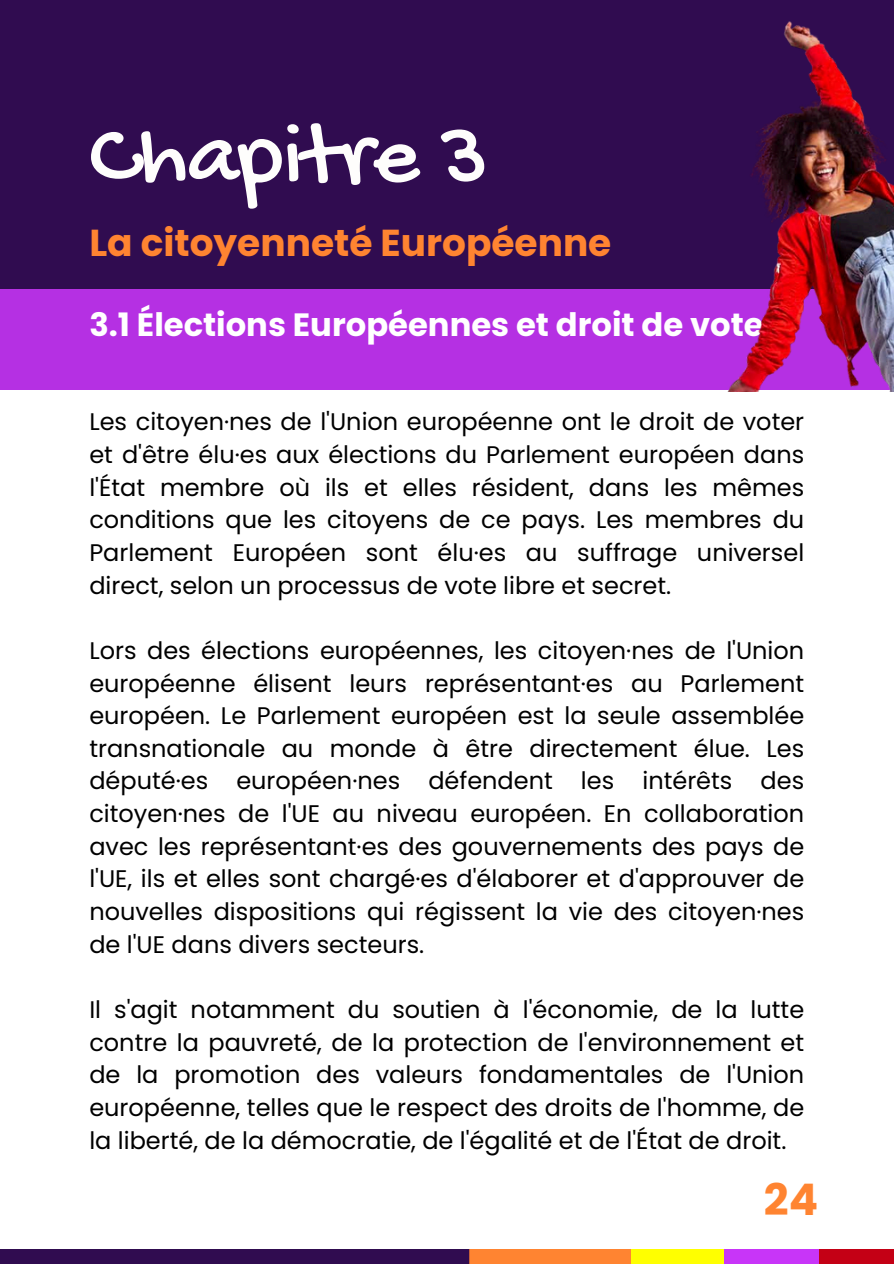
<style>
.page{position:relative;width:894px;height:1264px;background:#fff}
.page>*{position:absolute;margin:0;border:0;box-sizing:border-box;transform-origin:0 0}
.t1{font:91.05px "Gochi Hand";color:#fefdfc}
.t2{font:700 43.5px "Poppins";color:#ff8431}
.t3{font:700 37.5px "Poppins";color:#ff8431}
.t4{font:700 32.25px "Poppins";color:#fff}
.t5{font:24px/32.7px "Poppins";color:#000;text-align:justify}
</style>
<div class="page">
<div style="left:0;top:269px;width:893px;height:121px;background:#b530e3"></div>
<div style="left:0;top:0;width:893px;height:289px;background:#300c50"></div>
<img style="left:728px;top:21px;width:165px;height:370px">
<div style="left:0;top:1238px;width:893px;height:25px;background:#300c50"></div>
<div style="left:469px;top:1239px;width:162px;height:24px;background:#ff8431"></div>
<div style="left:631px;top:1239px;width:92px;height:24px;background:#ff0"></div>
<div style="left:724px;top:1239px;width:97px;height:24px;background:#c835f8"></div>
<div style="left:818px;top:1239px;width:75px;height:24px;background:#c40015"></div>
<div style="left:0;top:1234px;width:893px;height:14px;background:#fff"></div>
<h3 class="t1" style="left:89px;top:109px;width:400px">Chapitre 3</h3>
<p class="t3" style="left:89px;top:216px;width:523px">La citoyenneté Européenne</p>
<p class="t4" style="left:89px;top:302px;width:675px">3.1 Élections Européennes et droit de vote</p>
<h1 class="t5" style="left:89px;top:405px;width:716px">Les citoyen·nes de l'Union européenne ont le droit de voter et d'être élu·es aux élections du Parlement européen dans l'État membre où ils et elles résident, dans les mêmes conditions que les citoyens de ce pays. Les membres du Parlement Européen sont élu·es au suffrage universel direct, selon un processus de vote libre et secret.</h1>
<h2 class="t5" style="left:89px;top:634px;width:716px">Lors des élections européennes, les citoyen·nes de l'Union européenne élisent leurs représentant·es au Parlement européen. Le Parlement européen est la seule assemblée transnationale au monde à être directement élue. Les député·es européen·nes défendent les intérêts des citoyen·nes de l'UE au niveau européen. En collaboration avec les représentant·es des gouvernements des pays de l'UE, ils et elles sont chargé·es d'élaborer et d'approuver de nouvelles dispositions qui régissent la vie des citoyen·nes de l'UE dans divers secteurs.</h2>
<p class="t5" style="left:89px;top:993px;width:716px">Il s'agit notamment du soutien à l'économie, de la lutte contre la pauvreté, de la protection de l'environnement et de la promotion des valeurs fondamentales de l'Union européenne, telles que le respect des droits de l'homme, de la liberté, de la démocratie, de l'égalité et de l'État de droit.</p>
<p class="t2" style="left:763px;top:1169px;width:56px">24</p>
</div>
